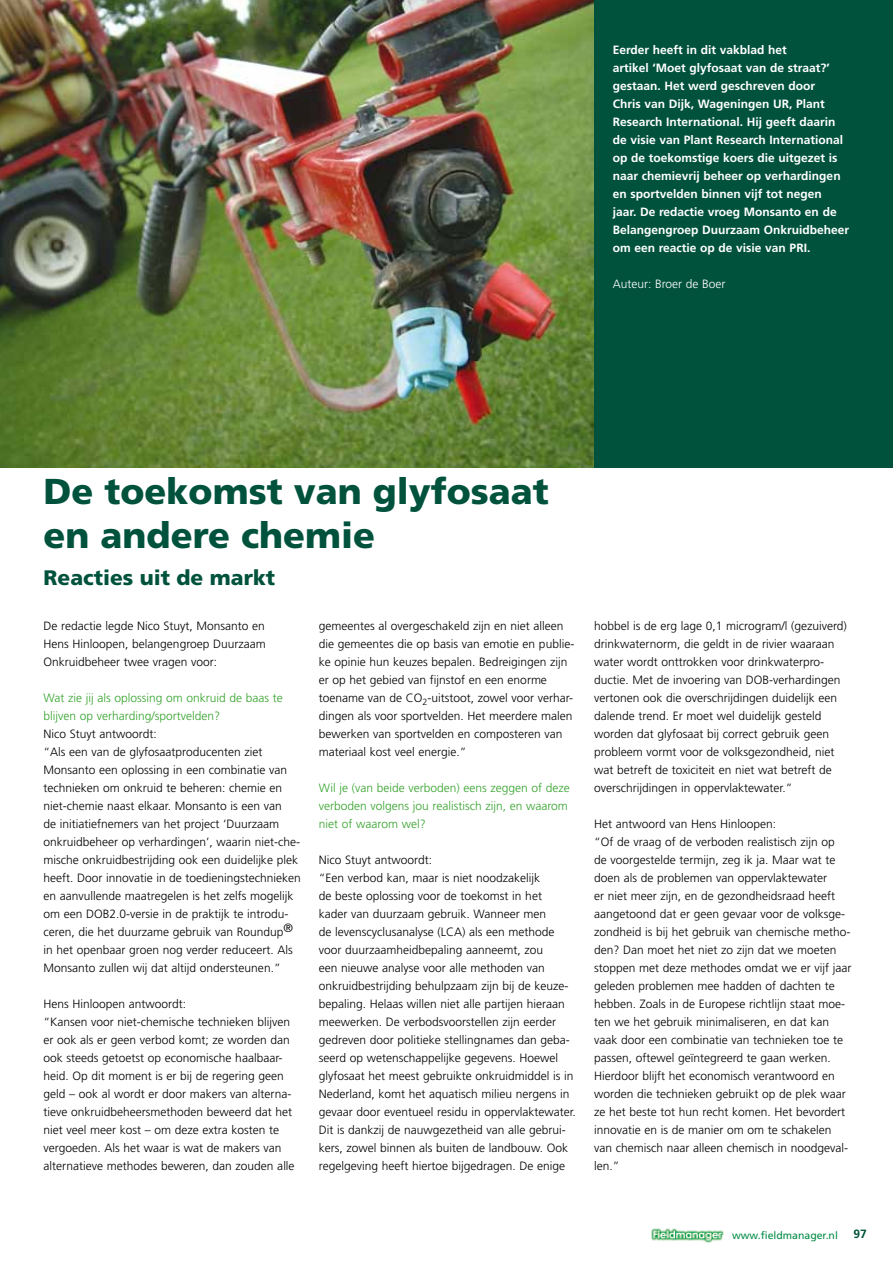
<style>
.page{position:relative;width:893px;height:1263px;background:#fff}
.page>*{position:absolute;margin:0;border:0;box-sizing:border-box;transform-origin:0 0}
.t1{font:900 36px/43.2px "Frutiger";color:#00523c}
.t2{font:900 21px "Frutiger";color:#00523c}
.t3{font:300 12px/18px "Frutiger";color:#000}
.t4{font:700 12px/18px "Frutiger";color:#fff}
.t5{font:300 12px/18px "Frutiger";color:#35a32c}
.t6{font:300 12px "Frutiger";color:#fff}
.t7{font:700 12px "Frutiger";color:#00523c}
.t8{font:10.5px "Frutiger";color:#008b45}
</style>
<div class="page">
<img style="left:651px;top:1228px;width:73px;height:15px">
<img style="left:0;top:0;width:594px;height:468px">
<div style="left:594px;top:0;width:299px;height:468px;background:#00523c"></div>
<p class="t4" style="left:613px;top:41px;width:238px">Eerder heeft in dit vakblad het<br>artikel ‘Moet glyfosaat van de straat?’ gestaan. Het werd geschreven door<br>Chris van Dijk, Wageningen UR, Plant Research International. Hij geeft daarin de visie van Plant Research International op de toekomstige koers die uitgezet is naar chemievrij beheer op verhardingen en sportvelden binnen vijf tot negen<br>jaar. De redactie vroeg Monsanto en de Belangengroep Duurzaam Onkruidbeheer om een reactie op de visie van PRI.</p>
<p class="t6" style="left:613px;top:277px;width:114px">Auteur: Broer de Boer</p>
<h1 class="t1" style="left:44px;top:470px;width:507px">De toekomst van glyfosaat en andere chemie</h1>
<h2 class="t2" style="left:44px;top:565px;width:233px">Reacties uit de markt</h2>
<p class="t3" style="left:44px;top:617px;width:224px;text-align:justify">De redactie legde Nico Stuyt, Monsanto en Hens Hinloopen, belangengroep Duurzaam Onkruidbeheer twee vragen voor:</p>
<p class="t5" style="left:44px;top:689px;width:241px">Wat zie jij als oplossing om onkruid de baas te blijven op verharding/sportvelden?</p>
<p class="t3" style="left:44px;top:725px;width:259px">Nico Stuyt antwoordt:<br>“Als een van de glyfosaatproducenten ziet Monsanto een oplossing in een combinatie van technieken om onkruid te beheren: chemie en niet-chemie naast elkaar. Monsanto is een van<br>de initiatiefnemers van het project ‘Duurzaam onkruidbeheer op verhardingen’, waarin niet-che&shy;mische onkruidbestrijding ook een duidelijke plek heeft. Door innovatie in de toedieningstechnieken en aanvullende maatregelen is het zelfs mogelijk om een DOB2.0-versie in de praktijk te introdu&shy;ceren, die het duurzame gebruik van Roundup® in het openbaar groen nog verder reduceert. Als Monsanto zullen wij dat altijd ondersteunen.”</p>
<p class="t3" style="left:44px;top:995px;width:253px">Hens Hinloopen antwoordt:<br>“Kansen voor niet-chemische technieken blijven er ook als er geen verbod komt; ze worden dan ook steeds getoetst op economische haalbaar&shy;heid. Op dit moment is er bij de regering geen geld – ook al wordt er door makers van alterna&shy;tieve onkruidbeheersmethoden beweerd dat het niet veel meer kost – om deze extra kosten te vergoeden. Als het waar is wat de makers van alternatieve methodes beweren, dan zouden alle</p>
<p class="t3" style="left:319px;top:617px;width:257px">gemeentes al overgeschakeld zijn en niet alleen die gemeentes die op basis van emotie en publie&shy;ke opinie hun keuzes bepalen. Bedreigingen zijn er op het gebied van fijnstof en een enorme toename van de CO<sub>2</sub>-uitstoot, zowel voor verhar&shy;dingen als voor sportvelden. Het meerdere malen bewerken van sportvelden en composteren van materiaal kost veel energie.”</p>
<p class="t5" style="left:319px;top:779px;width:253px">Wil je (van beide verboden) eens zeggen of deze verboden volgens jou realistisch zijn, en waarom niet of waarom wel?</p>
<p class="t3" style="left:319px;top:851px;width:259px">Nico Stuyt antwoordt:<br>“Een verbod kan, maar is niet noodzakelijk<br>de beste oplossing voor de toekomst in het<br>kader van duurzaam gebruik. Wanneer men<br>de levenscyclusanalyse (LCA) als een methode voor duurzaamheidbepaling aanneemt, zou<br>een nieuwe analyse voor alle methoden van onkruidbestrijding behulpzaam zijn bij de keuze&shy;bepaling. Helaas willen niet alle partijen hieraan meewerken. De verbodsvoorstellen zijn eerder gedreven door politieke stellingnames dan geba&shy;seerd op wetenschappelijke gegevens. Hoewel glyfosaat het meest gebruikte onkruidmiddel is in Nederland, komt het aquatisch milieu nergens in gevaar door eventueel residu in oppervlaktewater.<br>Dit is dankzij de nauwgezetheid van alle gebrui&shy;kers, zowel binnen als buiten de landbouw. Ook regelgeving heeft hiertoe bijgedragen. De enige</p>
<p class="t3" style="left:594px;top:617px;width:254px">hobbel is de erg lage 0,1 microgram/l (gezuiverd) drinkwaternorm, die geldt in de rivier waaraan water wordt onttrokken voor drinkwaterpro&shy;ductie. Met de invoering van DOB-verhardingen vertonen ook die overschrijdingen duidelijk een dalende trend. Er moet wel duidelijk gesteld worden dat glyfosaat bij correct gebruik geen probleem vormt voor de volksgezondheid, niet wat betreft de toxiciteit en niet wat betreft de overschrijdingen in oppervlaktewater.”</p>
<p class="t3" style="left:594px;top:815px;width:259px">Het antwoord van Hens Hinloopen:<br>“Of de vraag of de verboden realistisch zijn op<br>de voorgestelde termijn, zeg ik ja. Maar wat te doen als de problemen van oppervlaktewater<br>er niet meer zijn, en de gezondheidsraad heeft aangetoond dat er geen gevaar voor de volksge&shy;zondheid is bij het gebruik van chemische metho&shy;den? Dan moet het niet zo zijn dat we moeten stoppen met deze methodes omdat we er vijf jaar geleden problemen mee hadden of dachten te hebben. Zoals in de Europese richtlijn staat moe&shy;ten we het gebruik minimaliseren, en dat kan vaak door een combinatie van technieken toe te passen, oftewel geïntegreerd te gaan werken.<br>Hierdoor blijft het economisch verantwoord en worden die technieken gebruikt op de plek waar ze het beste tot hun recht komen. Het bevordert innovatie en is de manier om om te schakelen van chemisch naar alleen chemisch in noodgeval&shy;len.”</p>
<p class="t8" style="left:732px;top:1229px;width:107px">www.fieldmanager.nl</p>
<p class="t7" style="left:853px;top:1227px;width:15px">97</p>
</div>
